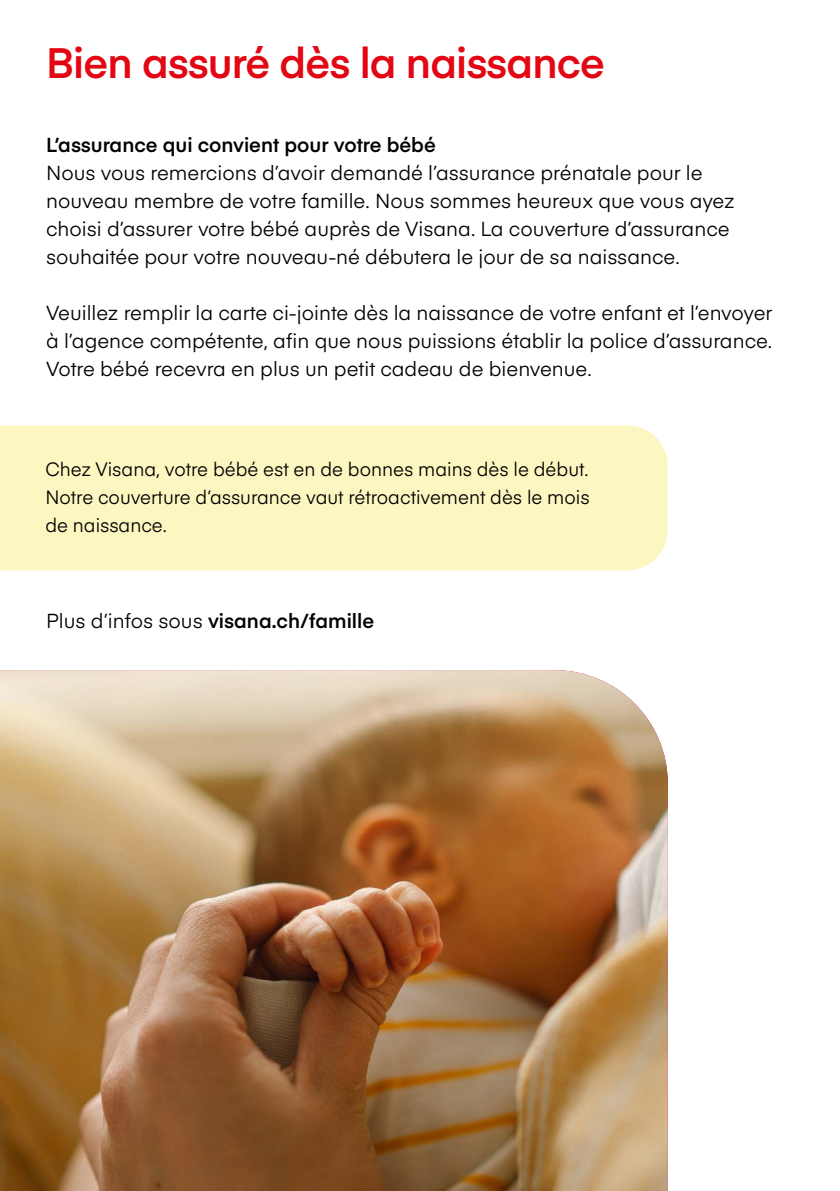
<style>
.page{position:relative;width:840px;height:1191px;background:#fff}
.page>*{position:absolute;margin:0;border:0;box-sizing:border-box;transform-origin:0 0}
.t1{font:600 42px "Eina 03";letter-spacing:-.02em;color:#e30613}
.t2{font:20px/28px "Eina 03";color:#000}
.t3{font:600 20px "Eina 03";color:#000}
.t4{font:19px/28px "Eina 03";color:#000;text-align:justify}
.s1{font-weight:400}
</style>
<div class="page">
<div style="left:0;top:425px;width:667px;height:145px;background:#fcf6c1"></div>
<img style="left:0;top:670px;width:667px;height:521px">
<h1 class="t1" style="left:46px;top:32px;width:560px">Bien assuré dès la naissance</h1>
<p class="t3" style="left:46px;top:130px;width:391px">L’assurance qui convient pour votre bébé</p>
<p class="t2" style="left:46px;top:157px;width:689px">Nous vous remercions d’avoir demandé l’assurance prénatale pour le nouveau membre de votre famille. Nous sommes heureux que vous ayez choisi d’assurer votre bébé auprès de Visana. La couverture d’assurance souhaitée pour votre nouveau-né débutera le jour de sa naissance.</p>
<p class="t2" style="left:46px;top:297px;width:727px;text-align:justify">Veuillez remplir la carte ci-jointe dès la naissance de votre enfant et l’envoyer à l’agence compétente, afin que nous puissions établir la police d’assurance.<br>Votre bébé recevra en plus un petit cadeau de bienvenue.</p>
<p class="t4" style="left:45px;top:453px;width:545px">Chez Visana, votre bébé est en de bonnes mains dès le début.<br>Notre couverture d’assurance vaut rétroactivement dès le mois de naissance.</p>
<p class="t3" style="left:46px;top:606px;width:329px"><span class="s1">Plus d’infos sous</span> visana.ch/famille</p>
</div>
